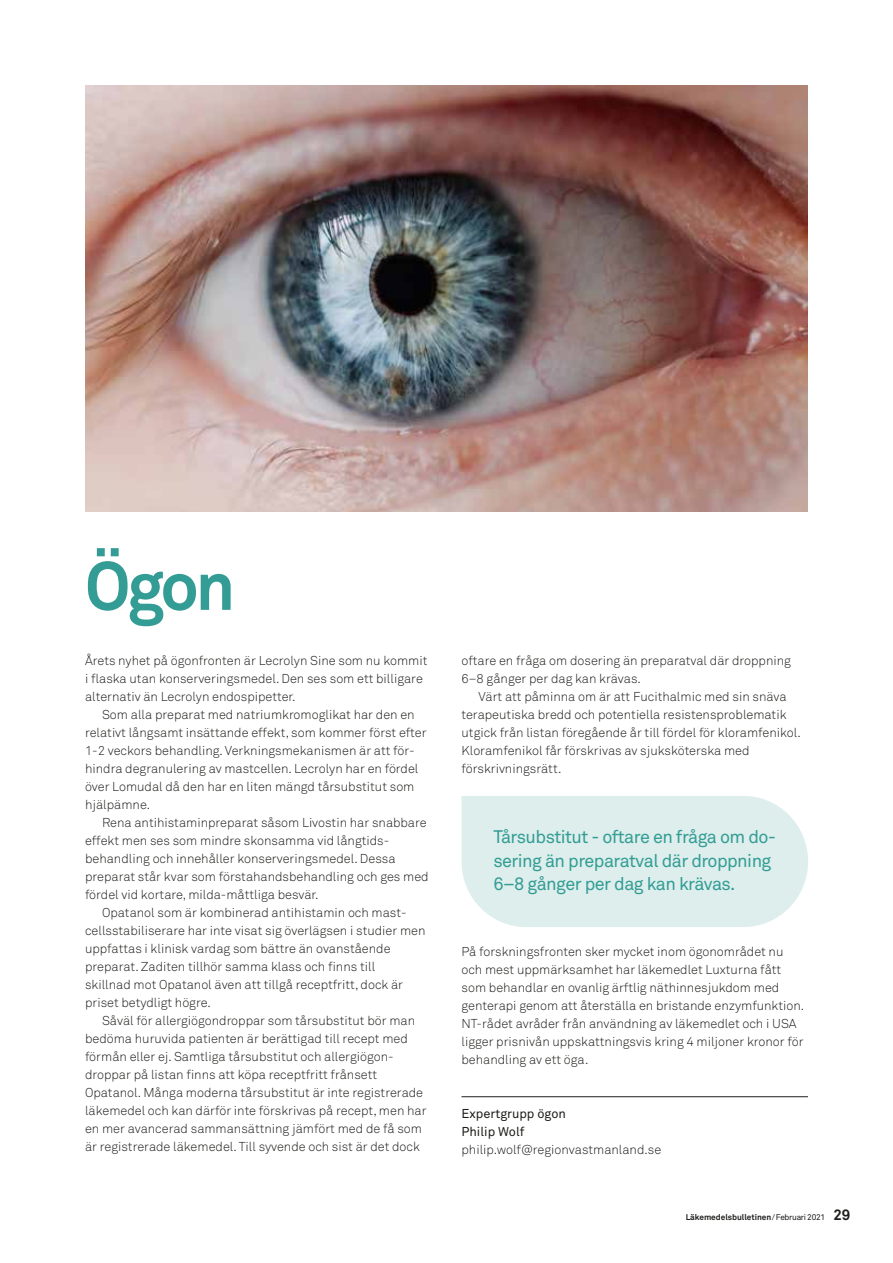
<style>
.page{position:relative;width:893px;height:1263px;background:#fff}
.page>*{position:absolute;margin:0;border:0;box-sizing:border-box;transform-origin:0 0}
.Huvudrubriker_H2{font:700 67.5px "Akkurat Std";color:#339d95}
.Pratbubbletext{font:18px/23.4px "Akkurat Std";letter-spacing:-.03em;color:#339d95}
.Brödtext{font:300 12.75px/18px "Akkurat Std";color:#1d1d1b}
.Brödtext_ui{font:300 12.75px/18px "Akkurat Std";color:#1d1d1b}
.Författare_neue{font:300 12.75px/18px "Akkurat Std";color:#1d1d1b}
.t1{font:700 8.25px "Akkurat Std";letter-spacing:-.005em;color:#1d1d1b}
.s1{font-weight:400}
.s2{font-size:15px}
</style>
<div class="page">
<img style="left:85px;top:85px;width:723px;height:427px">
<div style="left:461px;top:796px;width:347px;height:131px;background:#ddeeec"></div>
<hr style="left:461px;top:1096px;width:347px;height:1px;background:#1d1d1b">
<h2 class="Huvudrubriker_H2" style="left:85px;top:544px;width:152px">Ögon</h2>
<p class="Brödtext_ui" style="left:85px;top:651px;width:344px">Årets nyhet på ögonfronten är Lecrolyn Sine som nu kommit i flaska utan konserveringsmedel. Den ses som ett billigare alternativ än Lecrolyn endospipetter.</p>
<p class="Brödtext" style="left:85px;top:705px;width:343px;text-indent:17px">Som alla preparat med natriumkromoglikat har den en relativt långsamt insättande effekt, som kommer först efter 1-2 veckors behandling. Verkningsmekanismen är att för&shy;hindra degranulering av mastcellen. Lecrolyn har en fördel över Lomudal då den har en liten mängd tårsubstitut som hjälpämne.</p>
<p class="Brödtext" style="left:85px;top:813px;width:345px;text-indent:17px">Rena antihistaminpreparat såsom Livostin har snabbare effekt men ses som mindre skonsamma vid långtids&shy;behandling och innehåller konserveringsmedel. Dessa preparat står kvar som förstahandsbehandling och ges med fördel vid kortare, milda-måttliga besvär.</p>
<p class="Brödtext" style="left:85px;top:903px;width:342px;text-indent:17px">Opatanol som är kombinerad antihistamin och mast&shy;cellsstabiliserare har inte visat sig överlägsen i studier men uppfattas i klinisk vardag som bättre än ovanstående preparat. Zaditen tillhör samma klass och finns till<br>skillnad mot Opatanol även att tillgå receptfritt, dock är priset betydligt högre.</p>
<p class="Brödtext" style="left:85px;top:1011px;width:343px;text-indent:17px">Såväl för allergiögondroppar som tårsubstitut bör man bedöma huruvida patienten är berättigad till recept med förmån eller ej. Samtliga tårsubstitut och allergiögon&shy;droppar på listan finns att köpa receptfritt frånsett Opatanol. Många moderna tårsubstitut är inte registrerade läkemedel och kan därför inte förskrivas på recept, men har en mer avancerad sammansättning jämfört med de få som är registrerade läkemedel. Till syvende och sist är det dock</p>
<p class="Brödtext" style="left:461px;top:651px;width:331px">oftare en fråga om dosering än preparatval där droppning<br>6–8 gånger per dag kan krävas.</p>
<p class="Brödtext" style="left:461px;top:687px;width:341px;text-indent:17px">Värt att påminna om är att Fucithalmic med sin snäva terapeutiska bredd och potentiella resistensproblematik utgick från listan föregående år till fördel för kloramfenikol.<br>Kloramfenikol får förskrivas av sjuksköterska med förskrivningsrätt.</p>
<p class="Pratbubbletext" style="left:493px;top:825px;width:284px">Tårsubstitut - oftare en fråga om do&shy;sering än preparatval där droppning<br>6–8 gånger per dag kan krävas.</p>
<p class="Brödtext_ui" style="left:461px;top:943px;width:344px">På forskningsfronten sker mycket inom ögonområdet nu och mest uppmärksamhet har läkemedlet Luxturna fått som behandlar en ovanlig ärftlig näthinnesjukdom med genterapi genom att återställa en bristande enzymfunktion.<br>NT-rådet avråder från användning av läkemedlet och i USA ligger prisnivån uppskattningsvis kring 4 miljoner kronor för behandling av ett öga.</p>
<p class="Författare_neue" style="left:461px;top:1105px;width:201px"><span class="s1">Expertgrupp ögon<br>Philip Wolf </span>philip.wolf@regionvastmanland.se</p>
<p class="t1" style="left:686px;top:1212px;width:166px">Läkemedelsbulletinen<span class="s1">/Februari 2021</span> <span class="s2">29</span></p>
</div>
